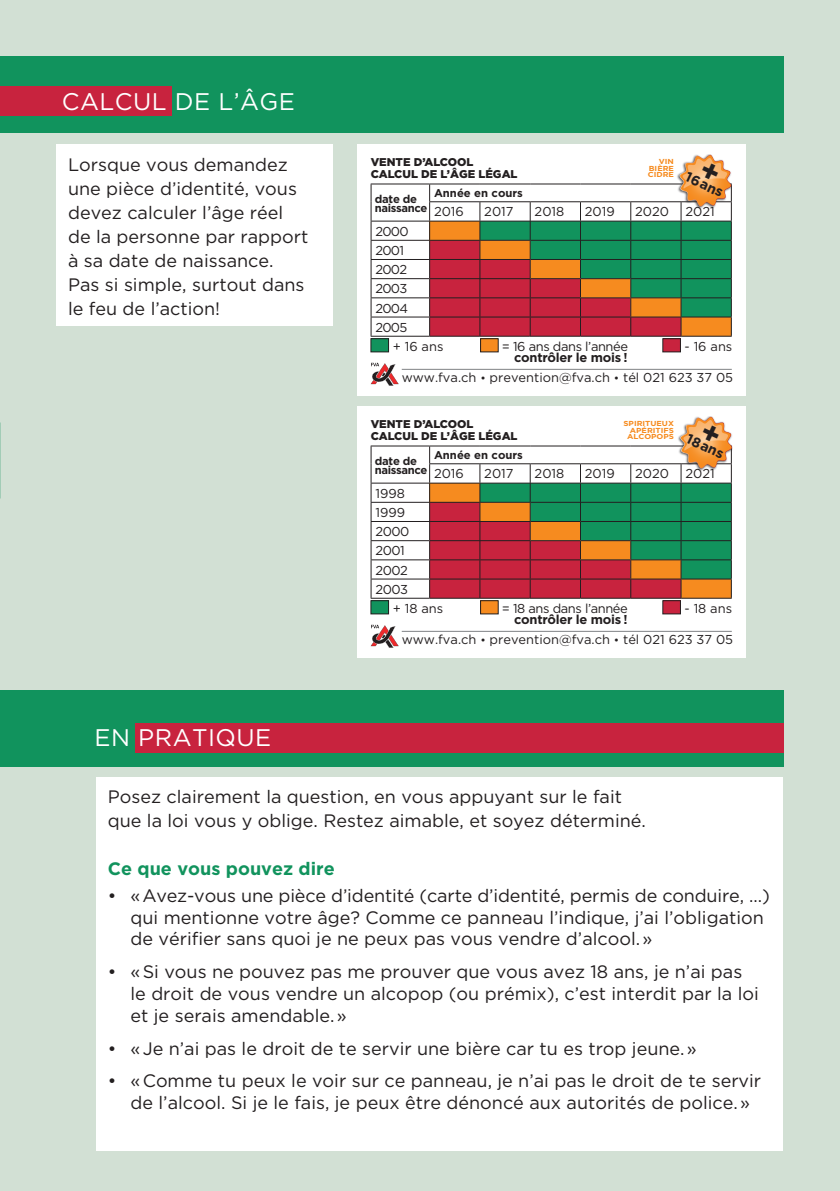
<style>
.page{position:relative;width:840px;height:1191px;background:#fff}
.page>*{position:absolute;margin:0;border:0;box-sizing:border-box;transform-origin:0 0}
.titre_1{font:24px "Gotham";letter-spacing:.02em;color:#fff}
.t1{font:18px/24px "Gotham";color:#231f20}
.t2{font:700 18px "Gotham";color:#11935d}
.t3{font:700 14px "Gotham";color:#231f20}
.t4{font:12.8px/20.6px "Gotham";color:#231f20;text-align:center}
.t5{font:12.8px "Gotham";letter-spacing:-.03em;color:#231f20}
.t6{font:12.8px/19.2px "Gotham";letter-spacing:-.04em;color:#231f20}
.t7{font:12.8px/19.2px "Gotham";letter-spacing:-.06em;color:#231f20}
.t8{font:900 11.2px/11.2px "Gotham";color:#231f20}
.t9{font:700 11.2px/9.6px "Gotham";letter-spacing:-.02em;color:#231f20}
.t10{font:700 11.2px "Gotham";color:#231f20}
.t11{font:700 7.2px/6.4px "Gotham";color:#f68b1f;text-align:right;scale:1.11 1}
.s1{font-weight:700}
.s2{font-size:11.2px}
</style>
<div class="page">
<div style="left:0;top:0;width:839px;height:1191px;background:#d2e0d4"></div>
<div style="left:0;top:57px;width:782px;height:76px;background:#11935d"></div>
<div style="left:0;top:86px;width:171px;height:30px;background:#c8233e"></div>
<div style="left:57px;top:145px;width:276px;height:181px;background:#fff"></div>
<div style="left:0;top:690px;width:782px;height:76px;background:#11935d"></div>
<div style="left:135px;top:723px;width:647px;height:29px;background:#c8233e"></div>
<div style="left:96px;top:777px;width:686px;height:373px;background:#fff"></div>
<div style="left:357px;top:407px;width:388px;height:251px;background:#fff"></div>
<hr style="left:370px;top:598px;width:59px;height:1px;background:#231f20">
<hr style="left:429px;top:598px;width:50px;height:1px;background:#231f20">
<hr style="left:479px;top:598px;width:50px;height:1px;background:#231f20">
<hr style="left:529px;top:598px;width:51px;height:1px;background:#231f20">
<hr style="left:630px;top:598px;width:50px;height:1px;background:#231f20">
<hr style="left:580px;top:598px;width:50px;height:1px;background:#231f20">
<hr style="left:680px;top:598px;width:51px;height:1px;background:#231f20">
<div style="left:371px;top:600px;width:17px;height:14px;background:#11935d"></div>
<div style="left:370px;top:600px;width:18px;height:14px;border:1px solid #231f20"></div>
<div style="left:480px;top:600px;width:18px;height:14px;background:#f68b1f"></div>
<div style="left:480px;top:600px;width:18px;height:14px;border:1px solid #231f20"></div>
<div style="left:662px;top:600px;width:18px;height:14px;background:#c8233e"></div>
<div style="left:662px;top:600px;width:18px;height:14px;border:1px solid #231f20"></div>
<svg style="left:371px;top:625px;width:27px;height:23px"></svg>
<hr style="left:401px;top:631px;width:330px;height:1px;background:#808285">
<div style="left:357px;top:145px;width:388px;height:251px;background:#fff"></div>
<hr style="left:370px;top:336px;width:59px;height:1px;background:#231f20">
<hr style="left:429px;top:336px;width:50px;height:1px;background:#231f20">
<hr style="left:479px;top:336px;width:50px;height:1px;background:#231f20">
<hr style="left:529px;top:336px;width:51px;height:1px;background:#231f20">
<hr style="left:630px;top:336px;width:50px;height:1px;background:#231f20">
<hr style="left:580px;top:336px;width:50px;height:1px;background:#231f20">
<hr style="left:680px;top:336px;width:51px;height:1px;background:#231f20">
<div style="left:371px;top:339px;width:17px;height:13px;background:#11935d"></div>
<div style="left:370px;top:338px;width:18px;height:14px;border:1px solid #231f20"></div>
<div style="left:480px;top:339px;width:18px;height:13px;background:#f68b1f"></div>
<div style="left:480px;top:338px;width:18px;height:14px;border:1px solid #231f20"></div>
<div style="left:662px;top:339px;width:18px;height:13px;background:#c8233e"></div>
<div style="left:662px;top:338px;width:18px;height:14px;border:1px solid #231f20"></div>
<svg style="left:370px;top:363px;width:28px;height:23px"></svg>
<hr style="left:401px;top:369px;width:330px;height:1px;background:#808285">
<svg style="left:370px;top:416px;width:363px;height:182px"></svg>
<svg style="left:370px;top:154px;width:362px;height:182px"></svg>
<p class="titre_1" style="left:62px;top:88px;width:234px">CALCUL DE L’ÂGE</p>
<p class="t1" style="left:68px;top:152px;width:242px">Lorsque vous demandez une pièce d’identité, vous devez calculer l’âge réel de la personne par rapport à sa date de naissance.<br>Pas si simple, surtout dans le feu de l’action!</p>
<p class="titre_1" style="left:94px;top:724px;width:178px">EN PRATIQUE</p>
<p class="t8" style="left:370px;top:156px;width:148px">VENTE D’ALCOOL<br>CALCUL DE L’ÂGE LÉGAL</p>
<p class="t11" style="left:647px;top:158px;width:25px;text-align:justify;text-indent:11px">VIN BIÈRE CIDRE</p>
<p class="t3" style="left:689px;top:168px;width:42px;rotate:25deg">16ans</p>
<p class="t10" style="left:434px;top:187px;width:90px">Année en cours</p>
<p class="t4" style="left:434px;top:201px;width:31px">2016</p>
<p class="t4" style="left:484px;top:201px;width:31px">2017</p>
<p class="t4" style="left:534px;top:201px;width:31px">2018</p>
<p class="t4" style="left:584px;top:201px;width:31px">2019</p>
<p class="t4" style="left:634px;top:201px;width:35px">2020</p>
<p class="t4" style="left:685px;top:201px;width:31px">2021</p>
<p class="t9" style="left:374px;top:194px;width:54px">date de naissance</p>
<p class="t7" style="left:375px;top:221px;width:35px">2000<br>2001<br>2002<br>2003<br>2004<br>2005</p>
<p class="t4" style="left:392px;top:335px;width:52px">+ 16 ans</p>
<p class="t5" style="left:501px;top:339px;width:128px">= 16 ans dans l’année</p>
<p class="t4" style="left:684px;top:335px;width:49px">- 16 ans</p>
<p class="t4" style="left:401px;top:347px;width:332px"><span class="s1">contrôler le mois !<br></span>www.fva.ch <span class="s2">•</span> prevention@fva.ch <span class="s2">•</span> tél 021 623 37 05</p>
<p class="t8" style="left:370px;top:418px;width:148px">VENTE D’ALCOOL<br>CALCUL DE L’ÂGE LÉGAL</p>
<p class="t11" style="left:623px;top:420px;width:47px">SPIRITUEUX<br>APÉRITIFS<br>ALCOPOPS</p>
<p class="t3" style="left:690px;top:430px;width:41px;rotate:25deg">18ans</p>
<p class="t10" style="left:434px;top:449px;width:90px">Année en cours</p>
<p class="t4" style="left:434px;top:463px;width:31px">2016</p>
<p class="t4" style="left:484px;top:463px;width:31px">2017</p>
<p class="t4" style="left:534px;top:463px;width:31px">2018</p>
<p class="t4" style="left:584px;top:463px;width:31px">2019</p>
<p class="t4" style="left:634px;top:463px;width:35px">2020</p>
<p class="t4" style="left:685px;top:463px;width:31px">2021</p>
<p class="t9" style="left:374px;top:456px;width:54px">date de naissance</p>
<p class="t6" style="left:375px;top:483px;width:35px">1998<br>1999<br>2000<br>2001<br>2002<br>2003</p>
<p class="t4" style="left:392px;top:597px;width:52px">+ 18 ans</p>
<p class="t5" style="left:501px;top:601px;width:128px">= 18 ans dans l’année</p>
<p class="t4" style="left:684px;top:597px;width:49px">- 18 ans</p>
<p class="t4" style="left:401px;top:609px;width:332px"><span class="s1">contrôler le mois !<br></span>www.fva.ch <span class="s2">•</span> prevention@fva.ch <span class="s2">•</span> tél 021 623 37 05</p>
<p class="t1" style="left:108px;top:784px;width:539px">Posez clairement la question, en vous appuyant sur le fait que la loi vous y oblige. Restez aimable, et soyez déterminé.</p>
<p class="t2" style="left:108px;top:858px;width:228px">Ce que vous pouvez dire</p>
<p class="t1" style="left:130px;top:884px;width:640px;line-height:21.6px;text-indent:-23px">• «Avez-vous une pièce d’identité (carte d’identité, permis de conduire, …) qui mentionne votre âge? Comme ce panneau l’indique, j’ai l’obligation de vérifier sans quoi je ne peux pas vous vendre d’alcool.»</p>
<p class="t1" style="left:130px;top:961px;width:629px;line-height:21.6px;text-indent:-23px">• «Si vous ne pouvez pas me prouver que vous avez 18 ans, je n’ai pas le droit de vous vendre un alcopop (ou prémix), c’est interdit par la loi et je serais amendable.»</p>
<p class="t1" style="left:108px;top:1035px;width:590px">• «Je n’ai pas le droit de te servir une bière car tu es trop jeune.»</p>
<p class="t1" style="left:130px;top:1070px;width:632px;line-height:21.6px;text-indent:-23px">• «Comme tu peux le voir sur ce panneau, je n’ai pas le droit de te servir de l’alcool. Si je le fais, je peux être dénoncé aux autorités de police.»</p>
</div>
